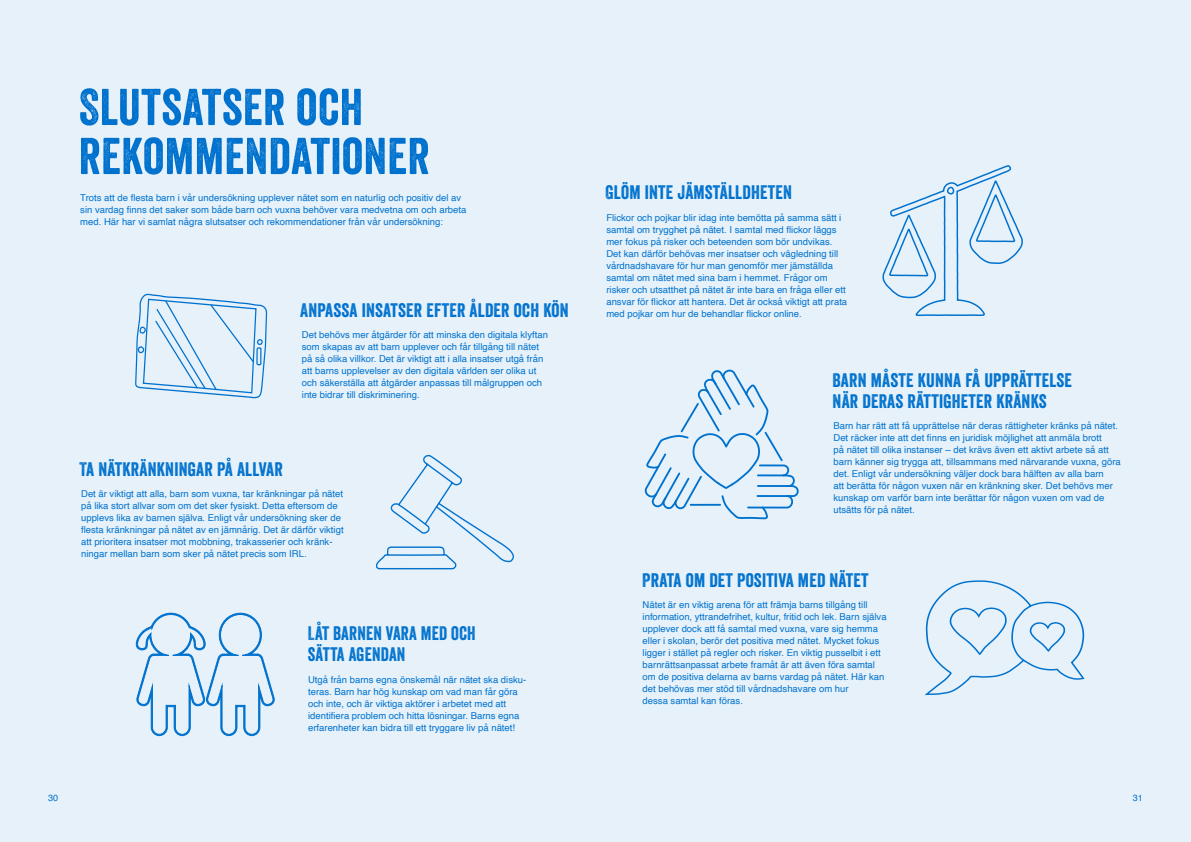
<style>
.page{position:relative;width:1191px;height:842px;background:#e6f1fa}
.page>*{position:absolute;margin:0;border:0;box-sizing:border-box;transform-origin:0 0}
.t1{font:50px/49px "Veneer";letter-spacing:.01em;color:#0072ce}
.t2{font:19px/21px "Veneer";letter-spacing:.01em;color:#0072ce}
.t3{font:19px/21px "Veneer";letter-spacing:.01em;color:#0072ce;scale:.96 1}
.t4{font:9.5px/12px "Helvetica";color:#0072ce}
.t5{font:9px "Helvetica";color:#0072ce}
</style>
<div class="page">
<svg style="left:375px;top:454px;width:139px;height:116px"></svg>
<svg style="left:882px;top:165px;width:141px;height:151px"></svg>
<svg style="left:644px;top:369px;width:155px;height:150px"></svg>
<svg style="left:135px;top:293px;width:133px;height:106px"></svg>
<svg style="left:135px;top:613px;width:140px;height:123px"></svg>
<svg style="left:925px;top:580px;width:160px;height:116px"></svg>
<h1 class="t1" style="left:79px;top:82px;width:352px">SLUTSATSER OCH<br>REKOMMENDATIONER</h1>
<p class="t4" style="left:80px;top:192px;width:387px">Trots att de flesta barn i vår undersökning upplever nätet som en naturlig och positiv del av sin vardag finns det saker som både barn och vuxna behöver vara medvetna om och arbeta med. Här har vi samlat några slutsatser och rekommendationer från vår undersökning:</p>
<h2 class="t2" style="left:300px;top:299px;width:270px">ANPASSA INSATSER EFTER ÅLDER OCH KÖN</h2>
<p class="t4" style="left:302px;top:329px;width:248px">Det behövs mer åtgärder för att minska den digitala klyftan som skapas av att barn upplever och får tillgång till nätet på så olika villkor. Det är viktigt att i alla insatser utgå från att barns upplevelser av den digitala världen ser olika ut och säkerställa att åtgärder anpassas till målgruppen och inte bidrar till diskriminering.</p>
<h2 class="t2" style="left:79px;top:458px;width:205px">TA NÄTKRÄNKNINGAR PÅ ALLVAR</h2>
<p class="t4" style="left:81px;top:488px;width:264px">Det är viktigt att alla, barn som vuxna, tar kränkningar på nätet på lika stort allvar som om det sker fysiskt. Detta eftersom de upplevs lika av barnen själva. Enligt vår undersökning sker de flesta kränkningar på nätet av en jämnårig. Det är därför viktigt att prioritera insatser mot mobbning, trakasserier och kränk&shy;ningar mellan barn som sker på nätet precis som IRL.</p>
<p class="t5" style="left:48px;top:791px;width:12px">30</p>
<h2 class="t3" style="left:308px;top:622px;width:176px">LÅT BARNEN VARA MED OCH<br>SÄTTA AGENDAN</h2>
<p class="t4" style="left:308px;top:674px;width:220px">Utgå från barns egna önskemål när nätet ska disku&shy;teras. Barn har hög kunskap om vad man får göra och inte, och är viktiga aktörer i arbetet med att identifiera problem och hitta lösningar. Barns egna erfarenheter kan bidra till ett tryggare liv på nätet!</p>
<h2 class="t2" style="left:605px;top:182px;width:188px">GLÖM INTE JÄMSTÄLLDHETEN</h2>
<p class="t4" style="left:606px;top:212px;width:242px">Flickor och pojkar blir idag inte bemötta på samma sätt i samtal om trygghet på nätet. I samtal med flickor läggs mer fokus på risker och beteenden som bör undvikas.<br>Det kan därför behövas mer insatser och vägledning till vårdnadshavare för hur man genomför mer jämställda samtal om nätet med sina barn i hemmet. Frågor om risker och utsatthet på nätet är inte bara en fråga eller ett ansvar för flickor att hantera. Det är också viktigt att prata med pojkar om hur de behandlar flickor online.</p>
<h2 class="t2" style="left:832px;top:369px;width:241px">BARN MÅSTE KUNNA FÅ UPPRÄTTELSE<br>NÄR DERAS RÄTTIGHETER KRÄNKS</h2>
<p class="t4" style="left:833px;top:419px;width:289px">Barn har rätt att få upprättelse när deras rättigheter kränks på nätet.<br>Det räcker inte att det finns en juridisk möjlighet att anmäla brott<br>på nätet till olika instanser – det krävs även ett aktivt arbete så att barn känner sig trygga att, tillsammans med närvarande vuxna, göra det. Enligt vår undersökning väljer dock bara hälften av alla barn<br>att berätta för någon vuxen när en kränkning sker. Det behövs mer kunskap om varför barn inte berättar för någon vuxen om vad de utsätts för på nätet.</p>
<h2 class="t2" style="left:642px;top:569px;width:228px">PRATA OM DET POSITIVA MED NÄTET</h2>
<p class="t4" style="left:642px;top:599px;width:245px">Nätet är en viktig arena för att främja barns tillgång till information, yttrandefrihet, kultur, fritid och lek. Barn själva upplever dock att få samtal med vuxna, vare sig hemma eller i skolan, berör det positiva med nätet. Mycket fokus ligger i stället på regler och risker. En viktig pusselbit i ett barnrättsanpassat arbete framåt är att även föra samtal om de positiva delarna av barns vardag på nätet. Här kan det behövas mer stöd till vårdnadshavare om hur<br>dessa samtal kan föras.</p>
<p class="t5" style="left:1132px;top:791px;width:12px">31</p>
</div>
